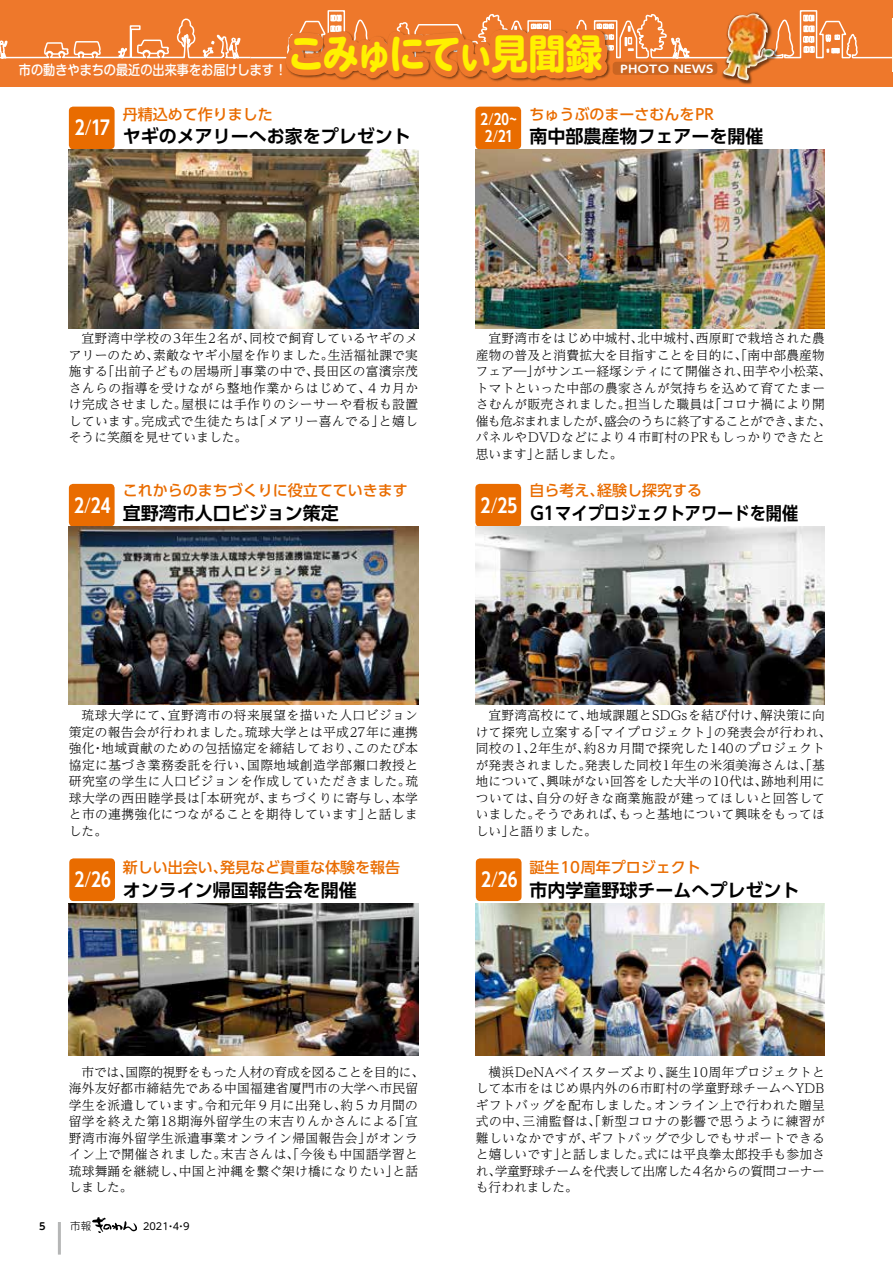
<style>
.page{position:relative;width:893px;height:1263px;background:#fff}
.page>*{position:absolute;margin:0;border:0;box-sizing:border-box;transform-origin:0 0}
.t1{font:700 40.65px "UD Shin M Go Pro";letter-spacing:-.065em;color:#fff100;scale:.91 1}
.t2{font:700 19.5px "UD Shin Go Pro De";color:#fff}
.t3{font:700 18px "UD Shin Go Pro De";color:#000}
.t4{font:700 18px "UD Shin Go Pro De";color:#000;scale:.9 1}
.t5{font:500 15px "UD Shin Go Pro";color:#e96c00}
.t6{font:700 15px/16.5px "UD Shin Go Pro De";color:#fff}
.t7{font:500 13.5px "Shin M Go Pro";color:#fff;scale:.9 1}
.t8{font:300 12.75px/16.5px "UD Reimin Pro";letter-spacing:.015em;color:#000}
.t9{font:700 10.5px "UD Shin M Go Pro De";color:#fff;scale:1.19 1}
.t10{font:300 10.5px "UD Shin M Go Pro";color:#000}
.t11{font:9.75px "UD Shin M Go Pro";color:#000}
.t12{font:700 9.75px "UD Shin M Go Pro De";color:#000}
.s1{font-family:"UD Shin Go Pro";font-weight:400}
</style>
<div class="page">
<hr style="left:58px;top:1222px;width:3px;height:32px;background:#b5b6b6">
<svg style="left:92px;top:1217px;width:45px;height:16px"></svg>
<svg style="left:0;top:0;width:893px;height:87px;background:#ed7f37"></svg>
<div style="left:613px;top:62px;width:104px;height:13px;background:#ca6522;border-radius:4px"></div>
<img style="left:720px;top:10px;width:59px;height:75px">
<img style="left:722px;top:12px;width:52px;height:68px">
<div style="left:69px;top:107px;width:46px;height:42px;background:#e96c00;border-radius:4px"></div>
<div style="left:69px;top:484px;width:46px;height:42px;background:#e96c00;border-radius:4px"></div>
<div style="left:69px;top:858px;width:46px;height:43px;background:#e96c00;border-radius:4px"></div>
<div style="left:476px;top:858px;width:45px;height:43px;background:#e96c00;border-radius:4px"></div>
<div style="left:475px;top:484px;width:46px;height:42px;background:#e96c00;border-radius:4px"></div>
<div style="left:475px;top:107px;width:46px;height:42px;background:#e96c00;border-radius:4px"></div>
<img style="left:69px;top:150px;width:349px;height:178px">
<img style="left:69px;top:526px;width:349px;height:179px">
<img style="left:69px;top:903px;width:349px;height:153px">
<img style="left:476px;top:903px;width:349px;height:153px">
<img style="left:476px;top:526px;width:349px;height:179px">
<img style="left:476px;top:150px;width:349px;height:178px">
<hr style="left:892px;top:18px;width:1px;height:53px;background:#fffeee">
<p class="t7" style="left:19px;top:59px;width:299px">市の動きやまちの最近の出来事をお届けします！</p>
<h1 class="t1" style="left:287px;top:21px;width:348px">こみゅにてぃ見聞録</h1>
<p class="t9" style="left:620px;top:60px;width:80px">PHOTO NEWS</p>
<h2 class="t2" style="left:75px;top:112px;width:36px">2<span class="s1">/</span>17</h2>
<p class="t5" style="left:123px;top:102px;width:152px">丹精込めて作りました</p>
<h3 class="t3" style="left:123px;top:122px;width:290px">ヤギのメアリーへお家をプレゼント</h3>
<p class="t6" style="left:481px;top:111px;width:38px">2<span class="s1">/</span>20〜<br>2<span class="s1">/</span>21</p>
<p class="t5" style="left:530px;top:102px;width:185px">ちゅうぶのまーさむんをPR</p>
<h3 class="t3" style="left:530px;top:122px;width:235px">南中部農産物フェアーを開催</h3>
<p class="t8" style="left:69px;top:330px;width:351px;text-align:justify">　宜野湾中学校の3年生2名が、同校で飼育しているヤギのメアリーのため、素敵なヤギ小屋を作りました。生活福祉課で実施する「出前子どもの居場所」事業の中で、長田区の富濱宗茂さんらの指導を受けながら整地作業からはじめて、４カ月かけ完成させました。屋根には手作りのシーサーや看板も設置しています。完成式で生徒たちは「メアリー喜んでる」と嬉しそうに笑顔を見せていました。</p>
<p class="t8" style="left:476px;top:330px;width:357px">　宜野湾市をはじめ中城村、北中城村、西原町で栽培された農産物の普及と消費拡大を目指すことを目的に、「南中部農産物フェア―」がサンエー経塚シティにて開催され、田芋や小松菜、トマトといった中部の農家さんが気持ちを込めて育てたまーさむんが販売されました。担当した職員は「コロナ禍により開催も危ぶまれましたが、盛会のうちに終了することができ、また、パネルやDVDなどにより４市町村のPRもしっかりできたと思います」と話しました。</p>
<h2 class="t2" style="left:74px;top:489px;width:38px">2<span class="s1">/</span>24</h2>
<p class="t5" style="left:123px;top:479px;width:287px">これからのまちづくりに役立てていきます</p>
<h3 class="t3" style="left:123px;top:499px;width:218px">宜野湾市人口ビジョン策定</h3>
<h2 class="t2" style="left:481px;top:489px;width:38px">2<span class="s1">/</span>25</h2>
<p class="t5" style="left:530px;top:479px;width:174px">自ら考え、経験し探究する</p>
<h3 class="t4" style="left:530px;top:499px;width:299px">G1マイプロジェクトアワードを開催</h3>
<p class="t8" style="left:69px;top:707px;width:351px;text-align:justify">　琉球大学にて、宜野湾市の将来展望を描いた人口ビジョン策定の報告会が行われました。琉球大学とは平成27年に連携強化・地域貢献のための包括協定を締結しており、このたび本協定に基づき業務委託を行い、国際地域創造学部獺口教授と研究室の学生に人口ビジョンを作成していただきました。琉球大学の西田睦学長は「本研究が、まちづくりに寄与し、本学と市の連携強化につながることを期待しています」と話しました。</p>
<p class="t8" style="left:476px;top:707px;width:357px">　宜野湾高校にて、地域課題とSDGsを結び付け、解決策に向けて探究し立案する「マイプロジェクト」の発表会が行われ、同校の1、2年生が、約8カ月間で探究した140のプロジェクトが発表されました。発表した同校1年生の米須美海さんは、「基地について、興味がない回答をした大半の10代は、跡地利用については、自分の好きな商業施設が建ってほしいと回答していました。そうであれば、もっと基地について興味をもってほしい」と語りました。</p>
<p class="t5" style="left:123px;top:855px;width:279px">新しい出会い、発見など貴重な体験を報告</p>
<h3 class="t3" style="left:123px;top:875px;width:236px">オンライン帰国報告会を開催</h3>
<h2 class="t2" style="left:75px;top:864px;width:38px">2<span class="s1">/</span>26</h2>
<h2 class="t2" style="left:481px;top:864px;width:38px">2<span class="s1">/</span>26</h2>
<p class="t5" style="left:530px;top:855px;width:173px">誕生10周年プロジェクト</p>
<h3 class="t3" style="left:530px;top:875px;width:271px">市内学童野球チームへプレゼント</h3>
<p class="t8" style="left:69px;top:1063px;width:357px">　市では、国際的視野をもった人材の育成を図ることを目的に、海外友好都市締結先である中国福建省厦門市の大学へ市民留学生を派遣しています。令和元年９月に出発し、約５カ月間の留学を終えた第18期海外留学生の末吉りんかさんによる「宜野湾市海外留学生派遣事業オンライン帰国報告会」がオンライン上で開催されました。末吉さんは、「今後も中国語学習と琉球舞踊を継続し、中国と沖縄を繋ぐ架け橋になりたい」と話しました。</p>
<p class="t12" style="left:39px;top:1218px;width:8px">5</p>
<p class="t10" style="left:70px;top:1217px;width:22px">市報</p>
<p class="t11" style="left:143px;top:1218px;width:48px">202 1・4・9</p>
<p class="t8" style="left:476px;top:1063px;width:351px;text-align:justify">　横浜DeNAベイスターズより、誕生10周年プロジェクトとして本市をはじめ県内外の6市町村の学童野球チームへYDBギフトバッグを配布しました。オンライン上で行われた贈呈式の中、三浦監督は、「新型コロナの影響で思うように練習が難しいなかですが、ギフトバッグで少しでもサポートできると嬉しいです」と話しました。式には平良拳太郎投手も参加され、学童野球チームを代表して出席した4名からの質問コーナーも行われました。</p>
</div>
